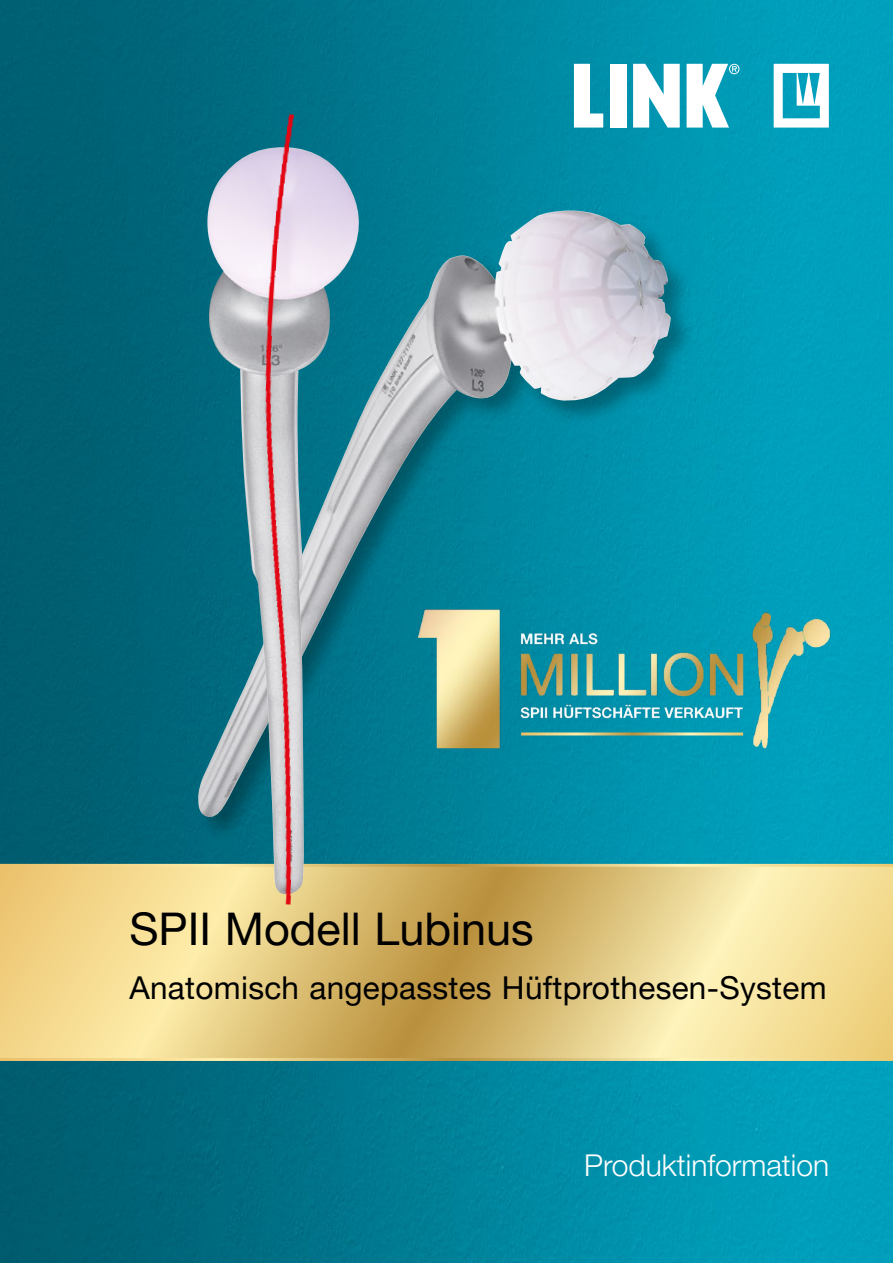
<style>
.page{position:relative;width:893px;height:1263px;background:#fff}
.page>*{position:absolute;margin:0;border:0;box-sizing:border-box;transform-origin:0 0}
.t1{font:45px "Helvetica Neue LT Pro";color:#000}
.t2{font:31.5px "Helvetica Neue LT Pro";letter-spacing:.01em;color:#000}
.t3{font:300 30px "Helvetica Neue LT Pro";color:#fff}
</style>
<div class="page">
<img style="left:0;top:0;width:893px;height:1263px">
<svg style="left:0;top:864px;width:893px;height:197px;background:#e5cb82"></svg>
<svg style="left:774px;top:64px;width:55px;height:64px"></svg>
<svg style="left:574px;top:64px;width:29px;height:64px"></svg>
<div style="left:610px;top:64px;width:16px;height:64px;background:#fff"></div>
<svg style="left:633px;top:64px;width:47px;height:64px"></svg>
<svg style="left:687px;top:64px;width:52px;height:64px"></svg>
<div style="left:196px;top:209px;width:500px;height:633px;background:#000;opacity:.3"></div>
<img style="left:364px;top:211px;width:307px;height:607px">
<img style="left:356px;top:147px;width:8px;height:747px">
<img style="left:195px;top:112px;width:161px;height:794px">
<img style="left:392px;top:597px;width:460px;height:168px">
<hr style="left:521px;top:732px;width:222px;height:3px;background:#fff">
<h1 class="t1" style="left:129px;top:901px;width:406px">SPII Modell Lubinus</h1>
<p class="t2" style="left:129px;top:968px;width:699px">Anatomisch angepasstes Hüftprothesen-System</p>
<p class="t3" style="left:584px;top:1147px;width:247px">Produktinformation</p>
</div>
